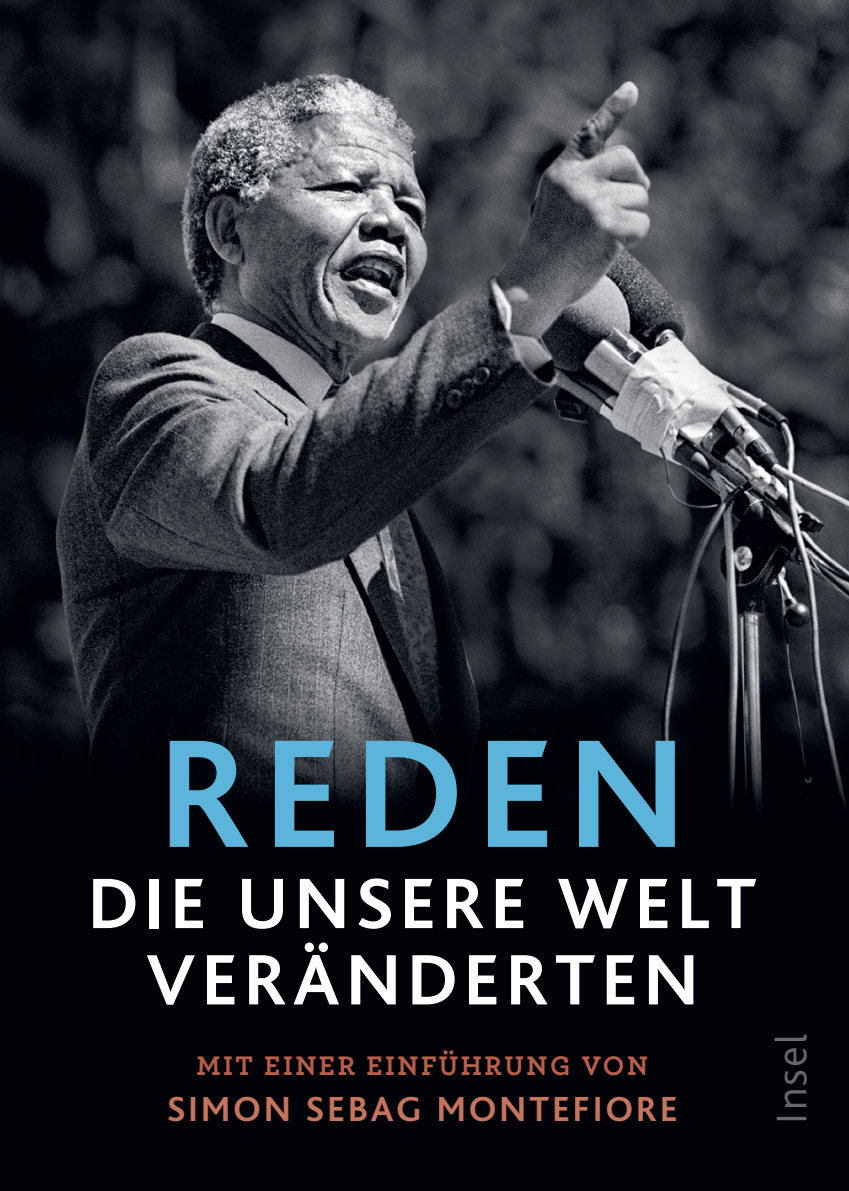
<style>
.page{position:relative;width:849px;height:1191px;background:#fff}
.page>*{position:absolute;margin:0;border:0;box-sizing:border-box;transform-origin:0 0}
.t1{font:700 161px "Bliss";letter-spacing:.09em;color:#5db4db}
.t2{font:700 74.73px/76.3px "Bliss";letter-spacing:.09em;color:#fff;text-align:center}
.t3{font:300 44.8px "Bliss";letter-spacing:.05em;color:#676769}
.t4{font:700 36.57px "Bliss";letter-spacing:.09em;color:#c5755e}
.t5{font:700 28.18px "Archer Pro";letter-spacing:.09em;color:#b85f4a}
</style>
<div class="page">
<img style="left:0;top:0;width:848px;height:1191px">
<h1 class="t1" style="left:159px;top:710px;width:528px">REDEN</h1>
<p class="t2" style="left:88px;top:867px;width:669px">DIE UNSERE WELT<br>VERÄNDERTEN</p>
<p class="t5" style="left:196px;top:1043px;width:453px">MIT EINER EINFÜHRUNG VON</p>
<p class="t4" style="left:167px;top:1090px;width:511px">SIMON SEBAG MONTEFIORE</p>
<p class="t3" style="left:768px;top:1123px;width:91px;rotate:-90deg">Insel</p>
</div>
